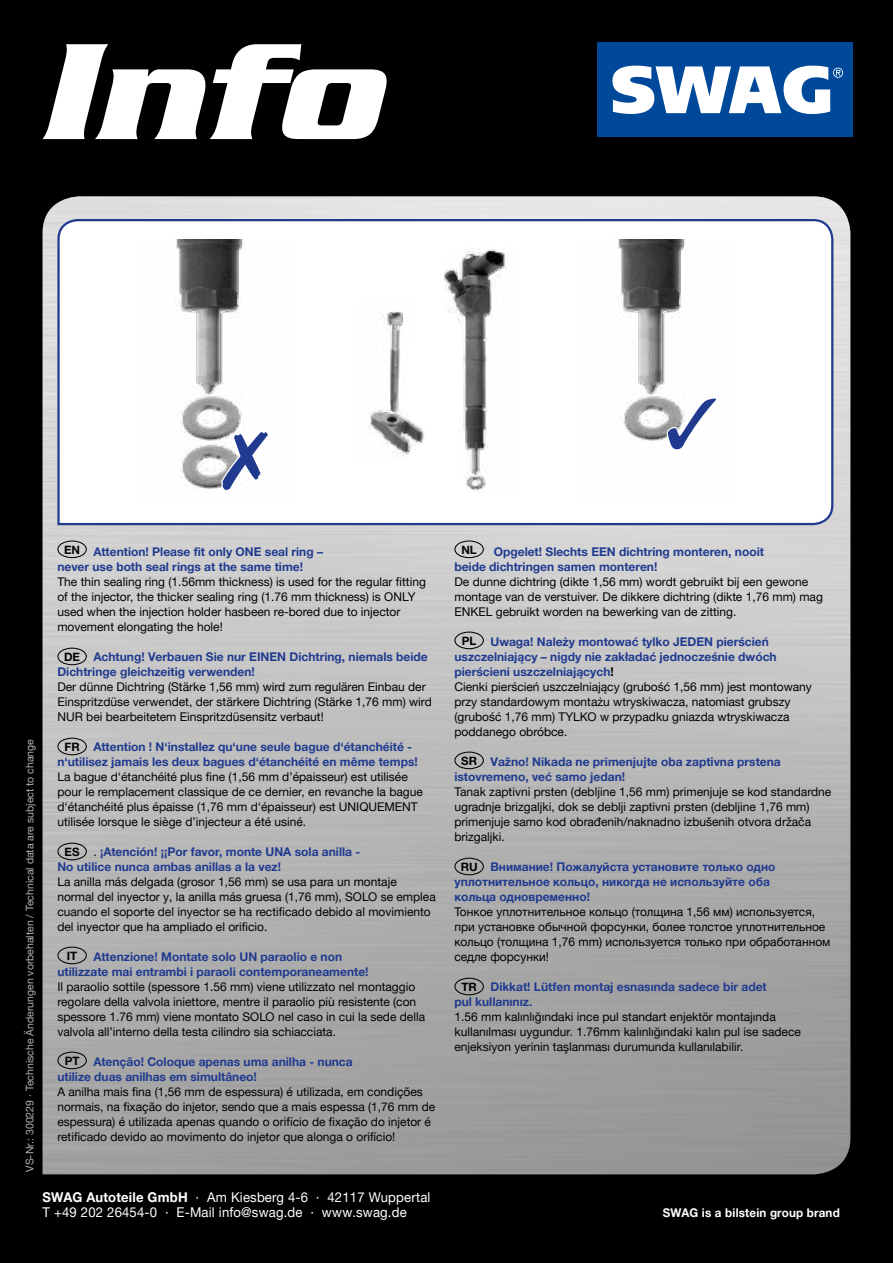
<style>
.page{position:relative;width:893px;height:1263px;background:#000}
.page>*{position:absolute;margin:0;border:0;box-sizing:border-box;transform-origin:0 0}
.t1{font:13.5px/15px "Helvetica Neue World 55 Roman";letter-spacing:.015em;color:#fff}
.t2{font:12px/15px "Helvetica Neue World 55 Roman";color:#000}
.t3{font:700 12px/15px "Helvetica Neue World 75";color:#203a8f}
.t4{font:700 12px "Helvetica Neue World 75";letter-spacing:.015em;color:#fff}
.t5{font:700 11.55px "Helvetica Neue World 75";color:#000}
.t6{font:10.5px "Helvetica Neue World 55 Roman";color:#b2b2b1}
.s1{font-size:11.55px;color:#000}
.s2{font-family:"Helvetica Neue World 55 Roman";font-weight:400;color:#000}
.s3{font-family:"Helvetica Neue World 75";font-weight:700}
.s4{color:#000}
</style>
<div class="page">
<svg style="left:43px;top:44px;width:344px;height:95px"></svg>
<img style="left:43px;top:196px;width:807px;height:978px">
<div style="left:597px;top:43px;width:256px;height:94px;background:#004899"></div>
<svg style="left:612px;top:66px;width:231px;height:48px"></svg>
<div style="left:57px;top:540px;width:30px;height:18px;border:1px solid #000;border-radius:50%"></div>
<div style="left:57px;top:648px;width:30px;height:17px;border:1px solid #000;border-radius:50%"></div>
<div style="left:57px;top:738px;width:30px;height:17px;border:1px solid #000;border-radius:50%"></div>
<div style="left:57px;top:843px;width:30px;height:17px;border:1px solid #000;border-radius:50%"></div>
<div style="left:57px;top:946px;width:30px;height:18px;border:1px solid #000;border-radius:50%"></div>
<div style="left:57px;top:1051px;width:30px;height:18px;border:1px solid #000;border-radius:50%"></div>
<div style="left:454px;top:540px;width:30px;height:18px;border:1px solid #000;border-radius:50%"></div>
<div style="left:454px;top:631px;width:30px;height:18px;border:1px solid #000;border-radius:50%"></div>
<div style="left:454px;top:751px;width:30px;height:18px;border:1px solid #000;border-radius:50%"></div>
<div style="left:454px;top:858px;width:30px;height:17px;border:1px solid #000;border-radius:50%"></div>
<div style="left:454px;top:978px;width:30px;height:17px;border:1px solid #000;border-radius:50%"></div>
<div style="left:56px;top:218px;width:779px;height:308px;background:#fff"></div>
<img style="left:442px;top:247px;width:74px;height:251px">
<img style="left:138px;top:239px;width:153px;height:266px">
<img style="left:580px;top:239px;width:152px;height:266px">
<img style="left:357px;top:301px;width:71px;height:162px">
<svg style="left:219px;top:428px;width:52px;height:64px;background:#eaeaea"></svg>
<svg style="left:665px;top:395px;width:54px;height:57px;background:#f0f0f0"></svg>
<p class="t6" style="left:24px;top:1172px;width:434px;rotate:-90deg">VS-Nr.: 300229 · Technische Änderungen vorbehalten / Technical data are subject to change</p>
<p class="t3" style="left:57px;top:544px;width:267px;text-indent:7px"><sup>EN</sup> Attention! Please fit only ONE seal ring – never use both seal rings at the same time!</p>
<p class="t2" style="left:57px;top:574px;width:370px">The thin sealing ring (1.56mm thickness) is used for the regular fitting of the injector, the thicker sealing ring (1.76 mm thickness) is ONLY used when the injection holder hasbeen re-bored due to injector movement elongating the hole!</p>
<p class="t3" style="left:57px;top:650px;width:372px;text-indent:7px"><span class="s1">DE</span> Achtung! Verbauen Sie nur EINEN Dichtring, niemals beide<br>Dichtringe gleichzeitig verwenden!</p>
<p class="t2" style="left:57px;top:679px;width:376px">Der dünne Dichtring (Stärke 1,56 mm) wird zum regulären Einbau der<br>Einspritzdüse verwendet, der stärkere Dichtring (Stärke 1,76 mm) wird<br>NUR bei bearbeitetem Einspritzdüsensitz verbaut!</p>
<p class="t3" style="left:57px;top:740px;width:362px;text-align:center"><span class="s1">FR</span> Attention ! N‘installez qu‘une seule bague d‘étanchéité - n‘utilisez jamais les deux bagues d‘étanchéité en même temps!</p>
<p class="t2" style="left:57px;top:769px;width:367px">La bague d‘étanchéité plus fine (1,56 mm d’épaisseur) est utilisée pour le remplacement classique de ce dernier, en revanche la bague d‘étanchéité plus épaisse (1,76 mm d‘épaisseur) est UNIQUEMENT utilisée lorsque le siège d’injecteur a été usiné.</p>
<p class="t3" style="left:57px;top:845px;width:304px;text-indent:7px"><span class="s1">ES</span> <span class="s2">.</span> ¡Atención! ¡¡Por favor, monte UNA sola anilla -<br>No utilice nunca ambas anillas a la vez!</p>
<p class="t2" style="left:57px;top:874px;width:380px">La anilla más delgada (grosor 1,56 mm) se usa para un montaje normal del inyector y, la anilla más gruesa (1,76 mm), SOLO se emplea cuando el soporte del inyector se ha rectificado debido al movimiento del inyector que ha ampliado el orificio.</p>
<p class="t5" style="left:67px;top:951px;width:12px">IT</p>
<p class="t3" style="left:57px;top:950px;width:313px;text-indent:36px">Attenzione! Montate solo UN paraolio e non utilizzate mai entrambi i paraoli contemporaneamente!</p>
<p class="t2" style="left:57px;top:979px;width:369px">Il paraolio sottile (spessore 1.56 mm) viene utilizzato nel montaggio regolare della valvola iniettore, mentre il paraolio più resistente (con spessore 1.76 mm) viene montato SOLO nel caso in cui la sede della valvola all’interno della testa cilindro sia schiacciata.</p>
<p class="t3" style="left:57px;top:1055px;width:297px;text-indent:7px"><span class="s1">PT</span> Atenção! Coloque apenas uma anilha - nunca utilize duas anilhas em simultâneo!</p>
<p class="t2" style="left:57px;top:1084px;width:379px">A anilha mais fina (1,56 mm de espessura) é utilizada, em condições normais, na fixação do injetor, sendo que a mais espessa (1,76 mm de espessura) é utilizada apenas quando o orifício de fixação do injetor é retificado devido ao movimento do injetor que alonga o orifício!</p>
<p class="t1" style="left:43px;top:1189px;width:389px"><span class="s3">SWAG Autoteile GmbH</span> · Am Kiesberg 4-6 · 42117 Wuppertal<br>T +49 202 26454-0 · E-Mail info@swag.de · www.swag.de</p>
<p class="t5" style="left:461px;top:545px;width:17px">NL</p>
<p class="t3" style="left:454px;top:544px;width:311px;text-indent:39px">Opgelet! Slechts EEN dichtring monteren, nooit beide dichtringen samen monteren!</p>
<p class="t2" style="left:454px;top:574px;width:370px">De dunne dichtring (dikte 1,56 mm) wordt gebruikt bij een gewone montage van de verstuiver. De dikkere dichtring (dikte 1,76 mm) mag<br>ENKEL gebruikt worden na bewerking van de zitting.</p>
<p class="t3" style="left:454px;top:634px;width:324px;text-indent:7px"><span class="s1">PL</span> Uwaga! Należy montować tylko JEDEN pierścień uszczelniający – nigdy nie zakładać jednocześnie dwóch pierścieni uszczelniających<span class="s4">!</span></p>
<p class="t2" style="left:454px;top:679px;width:359px">Cienki pierścień uszczelniający (grubość 1,56 mm) jest montowany przy standardowym montażu wtryskiwacza, natomiast grubszy (grubość 1,76 mm) TYLKO w przypadku gniazda wtryskiwacza poddanego obróbce.</p>
<p class="t3" style="left:454px;top:754px;width:328px;text-indent:7px"><span class="s1">SR</span> Važno! Nikada ne primenjujte oba zaptivna prstena istovremeno, već samo jedan!</p>
<p class="t2" style="left:454px;top:784px;width:378px">Tanak zaptivni prsten (debljine 1,56 mm) primenjuje se kod standardne ugradnje brizgaljki, dok se deblji zaptivni prsten (debljine 1,76 mm) primenjuje samo kod obrađenih/naknadno izbušenih otvora držača brizgaljki.</p>
<p class="t3" style="left:454px;top:859px;width:323px;text-indent:6px"><span class="s1">RU</span> Внимание! Пожалуйста установите только одно уплотнительное кольцо, никогда не используйте оба кольца одновременно!</p>
<p class="t2" style="left:454px;top:904px;width:378px">Тонкое уплотнительное кольцо (толщина 1,56 мм) используется, при установке обычной форсунки, более толстое уплотнительное кольцо (толщина 1,76 mm) используется только при обработанном седле форсунки!</p>
<p class="t3" style="left:454px;top:979px;width:314px;text-indent:7px"><span class="s1">TR</span> Dikkat! Lütfen montaj esnasında sadece bir adet pul kullanınız.</p>
<p class="t2" style="left:454px;top:1009px;width:348px">1.56 mm kalınlığındaki ince pul standart enjektör montajında kullanılması uygundur. 1.76mm kalınlığındaki kalın pul ise sadece enjeksiyon yerinin taşlanması durumunda kullanılabilir.</p>
<p class="t4" style="left:663px;top:1208px;width:178px">SWAG is a bilstein group brand</p>
</div>
